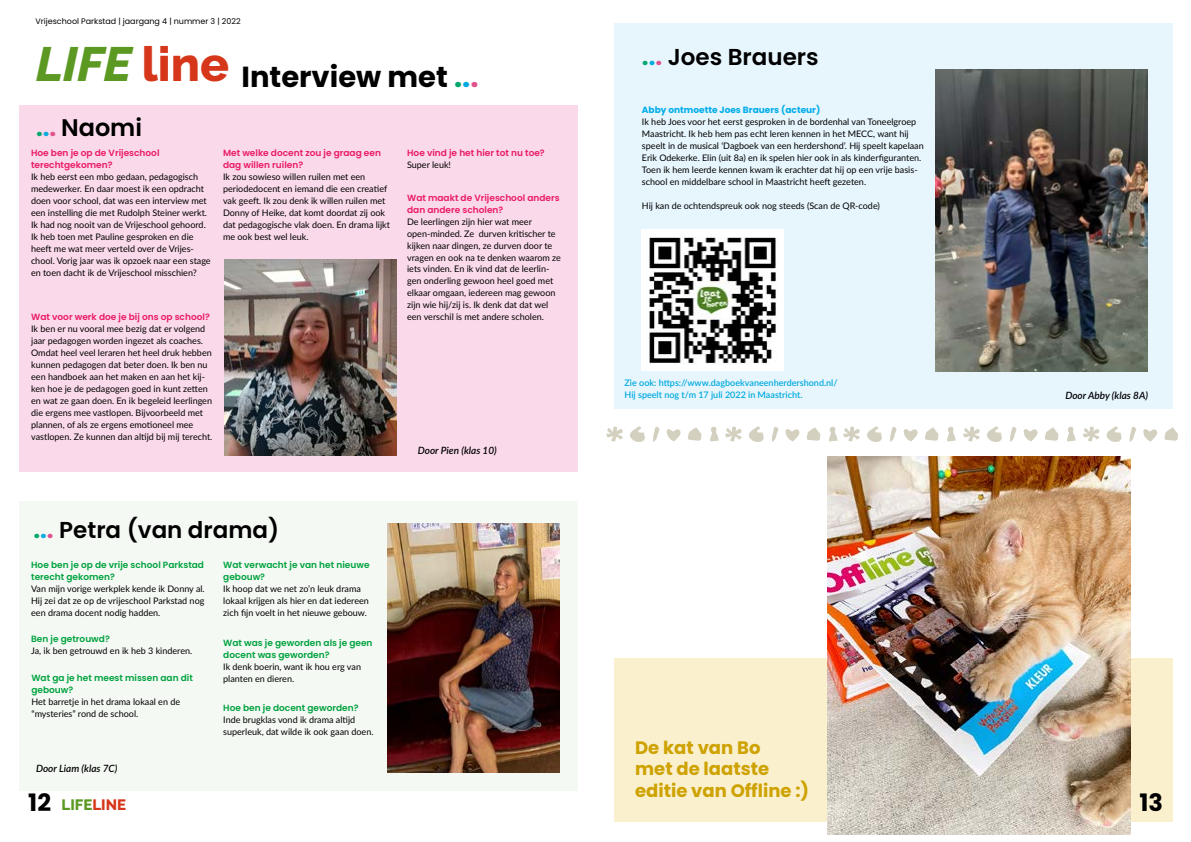
<style>
.page{position:relative;width:1191px;height:842px;background:#fff}
.page>*{position:absolute;margin:0;border:0;box-sizing:border-box;transform-origin:0 0}
.t1{font:italic 800 48px "Raleway";color:#5c9922}
.t2{font:700 29px "Poppins";color:#000}
.t3{font:600 24px "Poppins";color:#000}
.t4{font:700 24px "Poppins";color:#000}
.t5{font:600 23px "Poppins";color:#000}
.t6{font:700 18px/21.6px "Poppins";color:#cea200}
.t7{font:800 15px "Raleway";color:#5c9922}
.t8{font:italic 600 10px "Lato";color:#000}
.t9{font:9px/12px "Lato";color:#000}
.t10{font:600 9px/12px "Poppins";color:#00a23e}
.t11{font:600 9px/12px "Poppins";color:#ea1a67}
.t12{font:600 9px/12px "Lato";color:#00aadf}
.t13{font:700 9px "Poppins";color:#00adea}
.t14{font:8px "Poppins";color:#000}
.s1{font-style:normal;color:#d6371b}
.s2{font-weight:700;color:#00a86e}
.s3{font-weight:700;color:#00aadf}
.s4{font-weight:700;color:#e0528c}
.s5{color:#00a86e}
.s6{color:#00aadf}
.s7{color:#e0528c}
.s8{font-weight:700;font-size:24px;color:#00a86e}
.s9{font-weight:700;font-size:24px;color:#00aadf}
.s10{font-weight:700;font-size:24px;color:#e0528c}
.s11{color:#d6371b}
</style>
<div class="page">
<div style="left:614px;top:658px;width:558px;height:163px;background:#faf0ce"></div>
<img style="left:827px;top:456px;width:303px;height:379px">
<div style="left:19px;top:106px;width:558px;height:366px;background:#fadaea"></div>
<div style="left:19px;top:501px;width:558px;height:289px;background:#f5f9f4"></div>
<div style="left:614px;top:23px;width:558px;height:386px;background:#e7f5fd"></div>
<img style="left:224px;top:260px;width:173px;height:195px">
<img style="left:387px;top:523px;width:172px;height:250px">
<img style="left:642px;top:230px;width:141px;height:141px">
<img style="left:935px;top:70px;width:212px;height:301px">
<svg style="left:606px;top:426px;width:112px;height:16px"></svg>
<svg style="left:725px;top:426px;width:112px;height:16px"></svg>
<svg style="left:843px;top:426px;width:112px;height:16px"></svg>
<svg style="left:963px;top:426px;width:112px;height:16px"></svg>
<svg style="left:1083px;top:426px;width:95px;height:16px"></svg>
<p class="t14" style="left:35px;top:17px;width:207px">Vrijeschool Parkstad | jaargang 4 | nummer 3 | 2022</p>
<h1 class="t1" style="left:36px;top:36px;width:195px">LIFE <span class="s1">line</span></h1>
<h3 class="t3" style="left:36px;top:114px;width:108px"><span class="s2">.</span><span class="s3">.</span><span class="s4">.</span> Naomi</h3>
<h2 class="t2" style="left:241px;top:60px;width:239px">Interview met <span class="s5">.</span><span class="s6">.</span><span class="s7">.</span></h2>
<p class="t11" style="left:31px;top:147px;width:130px">Hoe ben je op de Vrijeschool terechtgekomen?</p>
<p class="t9" style="left:31px;top:170px;width:181px">Ik heb eerst een mbo gedaan, pedagogisch medewerker. En daar moest ik een opdracht doen voor school, dat was een interview met een instelling die met Rudolph Steiner werkt.<br>Ik had nog nooit van de Vrijeschool gehoord.<br>Ik heb toen met Pauline gesproken en die heeft me wat meer verteld over de Vrijes&shy;chool. Vorig jaar was ik opzoek naar een stage en toen dacht ik de Vrijeschool misschien?</p>
<p class="t11" style="left:223px;top:147px;width:159px">Met welke docent zou je graag een dag willen ruilen?</p>
<p class="t9" style="left:223px;top:170px;width:168px">Ik zou sowieso willen ruilen met een periodedocent en iemand die een creatief vak geeft. Ik zou denk ik willen ruilen met Donny of Heike, dat komt doordat zij ook dat pedagogische vlak doen. En drama lijkt me ook best wel leuk.</p>
<p class="t11" style="left:31px;top:311px;width:180px">Wat voor werk doe je bij ons op school?</p>
<p class="t9" style="left:31px;top:323px;width:183px">Ik ben er nu vooral mee bezig dat er volgend jaar pedagogen worden ingezet als coaches.<br>Omdat heel veel leraren het heel druk hebben kunnen pedagogen dat beter doen. Ik ben nu een handboek aan het maken en aan het kij&shy;ken hoe je de pedagogen goed in kunt zetten en wat ze gaan doen. En ik begeleid leerlingen die ergens mee vastlopen. Bijvoorbeeld met plannen, of als ze ergens emotioneel mee vastlopen. Ze kunnen dan altijd bij mij terecht.</p>
<p class="t11" style="left:407px;top:147px;width:139px">Hoe vind je het hier tot nu toe?</p>
<p class="t9" style="left:407px;top:158px;width:45px">Super leuk!</p>
<p class="t11" style="left:407px;top:191px;width:154px">Wat maakt de Vrijeschool anders dan andere scholen?</p>
<p class="t9" style="left:407px;top:215px;width:155px">De leerlingen zijn hier wat meer open-minded. Ze durven kritischer te kijken naar dingen, ze durven door te vragen en ook na te denken waarom ze iets vinden. En ik vind dat de leerlin&shy;gen onderling gewoon heel goed met elkaar omgaan, iedereen mag gewoon zijn wie hij/zij is. Ik denk dat dat wel een verschil is met andere scholen.</p>
<p class="t8" style="left:418px;top:443px;width:81px">Door Pien (klas 10)</p>
<h3 class="t5" style="left:33px;top:516px;width:247px"><span class="s8">.</span><span class="s9">.</span><span class="s10">.</span> Petra (van drama)</h3>
<p class="t10" style="left:31px;top:559px;width:174px">Hoe ben je op de vrije school Parkstad terecht gekomen?</p>
<p class="t9" style="left:31px;top:583px;width:175px;text-align:justify">Van mijn vorige werkplek kende ik Donny al.<br>Hij zei dat ze op de vrijeschool Parkstad nog een drama docent nodig hadden.</p>
<p class="t10" style="left:31px;top:633px;width:80px">Ben je getrouwd?</p>
<p class="t9" style="left:31px;top:644px;width:163px">Ja, ik ben getrouwd en ik heb 3 kinderen.</p>
<p class="t10" style="left:31px;top:672px;width:163px">Wat ga je het meest missen aan dit gebouw?</p>
<p class="t9" style="left:31px;top:695px;width:150px">Het barretje in het drama lokaal en de “mysteries” rond de school.</p>
<p class="t8" style="left:36px;top:761px;width:83px">Door Liam (klas 7C)</p>
<h3 class="t4" style="left:28px;top:789px;width:24px">12</h3>
<h3 class="t7" style="left:62px;top:796px;width:66px">LIFE<span class="s11">LINE</span></h3>
<p class="t10" style="left:223px;top:559px;width:148px">Wat verwacht je van het nieuwe gebouw?</p>
<p class="t9" style="left:223px;top:583px;width:147px">Ik hoop dat we net zo’n leuk drama lokaal krijgen als hier en dat iedereen zich fijn voelt in het nieuwe gebouw.</p>
<p class="t10" style="left:223px;top:636px;width:151px">Wat was je geworden als je geen docent was geworden?</p>
<p class="t9" style="left:223px;top:660px;width:139px">Ik denk boerin, want ik hou erg van planten en dieren.</p>
<p class="t10" style="left:223px;top:702px;width:137px">Hoe ben je docent geworden?</p>
<p class="t9" style="left:223px;top:713px;width:152px">Inde brugklas vond ik drama altijd superleuk, dat wilde ik ook gaan doen.</p>
<h3 class="t5" style="left:642px;top:44px;width:178px"><span class="s8">.</span><span class="s9">.</span><span class="s10">.</span> Joes Brauers</h3>
<p class="t13" style="left:642px;top:105px;width:180px">Abby ontmoette Joes Brauers (acteur)</p>
<p class="t9" style="left:642px;top:115px;width:283px">Ik heb Joes voor het eerst gesproken in de bordenhal van Toneelgroep Maastricht. Ik heb hem pas echt leren kennen in het MECC, want hij speelt in de musical ‘Dagboek van een herdershond’. Hij speelt kapelaan Erik Odekerke. Elin (uit 8a) en ik spelen hier ook in als kinderfiguranten.<br>Toen ik hem leerde kennen kwam ik erachter dat hij op een vrije basis&shy;school en middelbare school in Maastricht heeft gezeten.</p>
<p class="t9" style="left:642px;top:199px;width:239px">Hij kan de ochtendspreuk ook nog steeds (Scan de QR-code)</p>
<p class="t12" style="left:624px;top:377px;width:214px">Zie ook: https://www.dagboekvaneenherdershond.nl/<br>Hij speelt nog t/m 17 juli 2022 in Maastricht.</p>
<h3 class="t6" style="left:635px;top:736px;width:175px">De kat van Bo<br>met de laatste editie van Offline :)</h3>
<p class="t8" style="left:1065px;top:388px;width:84px">Door Abby (klas 8A)</p>
<h3 class="t4" style="left:1139px;top:789px;width:25px">13</h3>
</div>
